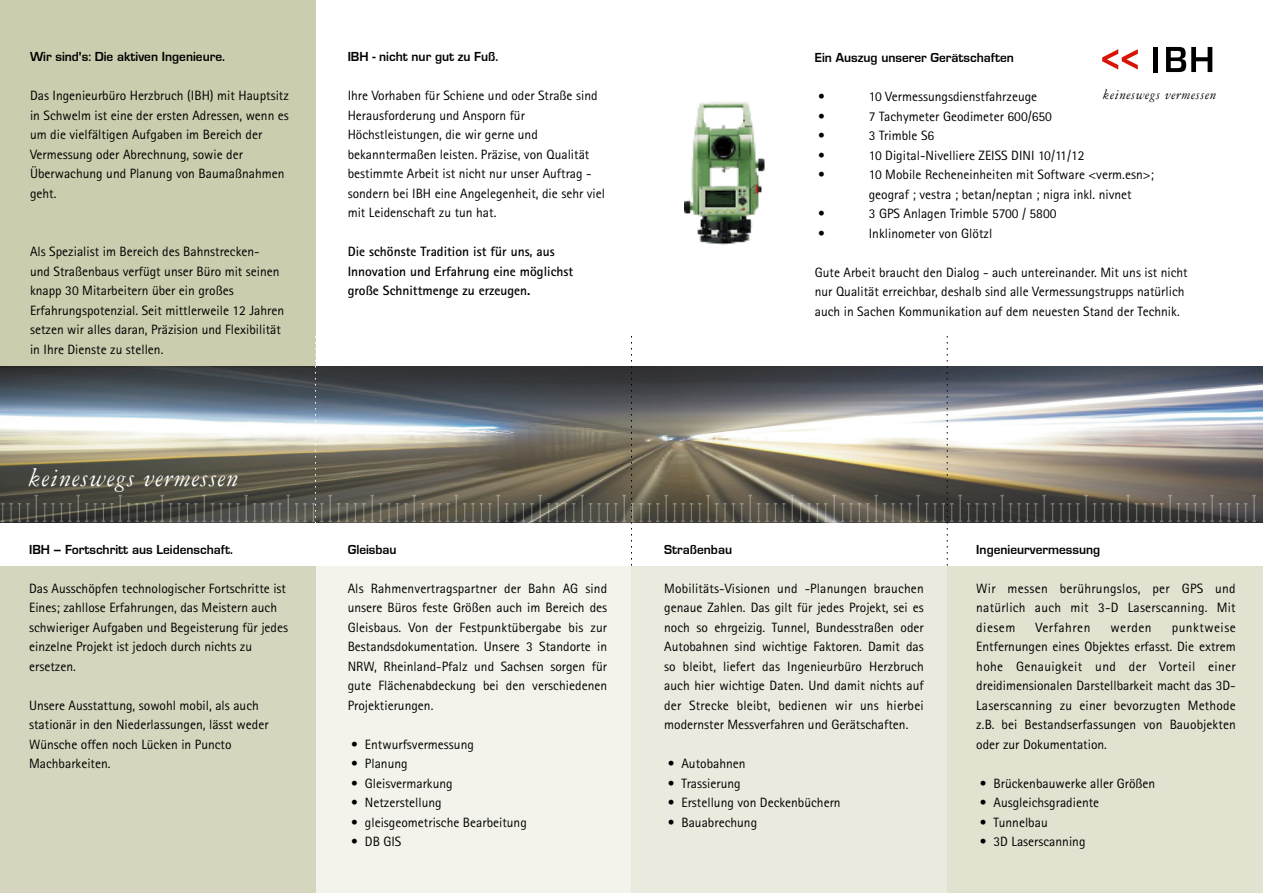
<style>
.page{position:relative;width:1263px;height:893px;background:#fff}
.page>*{position:absolute;margin:0;border:0;box-sizing:border-box;transform-origin:0 0}
.t1{font:italic 26.85px "Garamond Three";letter-spacing:.045em;color:#fff}
.t2{font:italic 14.55px "Garamond Three";letter-spacing:.045em;color:#000}
.t3{font:13.5px/19.5px "AT Rotis Sans Serif";color:#000}
.t4{font:13.5px "Eurose";color:#000}
.t5{font:700 13.5px/19.5px "AT Rotis Sans Serif";color:#000}
.t6{font:13.5px "AT Rotis Sans Serif";letter-spacing:.035em;color:#000}
</style>
<div class="page">
<div style="left:0;top:567px;width:316px;height:326px;background:#d6d6be"></div>
<div style="left:316px;top:566px;width:315px;height:327px;background:#f0f0e7"></div>
<div style="left:631px;top:566px;width:316px;height:327px;background:#eaeade"></div>
<div style="left:947px;top:566px;width:316px;height:327px;background:#e2e2d1"></div>
<div style="left:0;top:0;width:316px;height:367px;background:#ccccae"></div>
<svg style="left:1102px;top:49px;width:36px;height:21px"></svg>
<div style="left:1153px;top:47px;width:5px;height:25px;background:#000"></div>
<svg style="left:1166px;top:47px;width:46px;height:25px"></svg>
<img style="left:684px;top:102px;width:81px;height:143px">
<img style="left:1px;top:336px;width:1255px;height:231px">
<p class="t4" style="left:30px;top:49px;width:196px">Wir sind's: Die aktiven Ingenieure.</p>
<p class="t3" style="left:30px;top:86px;width:260px">Das Ingenieurbüro Herzbruch (IBH) mit Hauptsitz in Schwelm ist eine der ersten Adressen, wenn es um die vielfältigen Aufgaben im Bereich der Vermessung oder Abrechnung, sowie der Überwachung und Planung von Baumaßnahmen geht.</p>
<p class="t3" style="left:30px;top:242px;width:256px">Als Spezialist im Bereich des Bahnstrecken-<br>und Straßenbaus verfügt unser Büro mit seinen knapp 30 Mitarbeitern über ein großes Erfahrungspotenzial. Seit mittlerweile 12 Jahren setzen wir alles daran, Präzision und Flexibilität in Ihre Dienste zu stellen.</p>
<h1 class="t1" style="left:29px;top:463px;width:211px">keineswegs vermessen</h1>
<p class="t4" style="left:29px;top:542px;width:205px">IBH – Fortschritt aus Leidenschaft.</p>
<p class="t3" style="left:29px;top:578px;width:260px">Das Ausschöpfen technologischer Fortschritte ist Eines; zahllose Erfahrungen, das Meistern auch schwieriger Aufgaben und Begeisterung für jedes einzelne Projekt ist jedoch durch nichts zu ersetzen.</p>
<p class="t3" style="left:29px;top:695px;width:241px">Unsere Ausstattung, sowohl mobil, als auch stationär in den Niederlassungen, lässt weder Wünsche offen noch Lücken in Puncto Machbarkeiten.</p>
<p class="t4" style="left:348px;top:49px;width:152px">IBH - nicht nur gut zu Fuß.</p>
<p class="t3" style="left:348px;top:86px;width:259px">Ihre Vorhaben für Schiene und oder Straße sind Herausforderung und Ansporn für Höchstleistungen, die wir gerne und bekanntermaßen leisten. Präzise, von Qualität bestimmte Arbeit ist nicht nur unser Auftrag - sondern bei IBH eine Angelegenheit, die sehr viel mit Leidenschaft zu tun hat.</p>
<p class="t5" style="left:348px;top:241px;width:227px">Die schönste Tradition ist für uns, aus<br>Innovation und Erfahrung eine möglichst große Schnittmenge zu erzeugen.</p>
<p class="t4" style="left:815px;top:50px;width:201px">Ein Auszug unserer Gerätschaften</p>
<p class="t3" style="left:818px;top:87px;width:8px">•</p>
<p class="t3" style="left:869px;top:87px;width:170px">10 Vermessungsdienstfahrzeuge</p>
<p class="t3" style="left:818px;top:106px;width:8px">•</p>
<p class="t3" style="left:869px;top:106px;width:185px">7 Tachymeter Geodimeter 600/650</p>
<p class="t3" style="left:818px;top:126px;width:8px">•</p>
<p class="t3" style="left:869px;top:126px;width:67px">3 Trimble S6</p>
<p class="t3" style="left:818px;top:145px;width:8px">•</p>
<p class="t3" style="left:869px;top:145px;width:217px">10 Digital-Nivelliere ZEISS DINI 10/11/12</p>
<p class="t3" style="left:818px;top:165px;width:8px">•</p>
<p class="t3" style="left:869px;top:165px;width:287px">10 Mobile Recheneinheiten mit Software &lt;verm.esn&gt;; geograf ; vestra ; betan/neptan ; nigra inkl. nivnet</p>
<p class="t3" style="left:818px;top:204px;width:8px">•</p>
<p class="t3" style="left:869px;top:204px;width:189px">3 GPS Anlagen Trimble 5700 / 5800</p>
<p class="t3" style="left:818px;top:223px;width:8px">•</p>
<p class="t3" style="left:869px;top:223px;width:125px">Inklinometer von Glötzl</p>
<p class="t3" style="left:815px;top:262px;width:374px">Gute Arbeit braucht den Dialog - auch untereinander. Mit uns ist nicht nur Qualität erreichbar, deshalb sind alle Vermessungstrupps natürlich auch in Sachen Kommunikation auf dem neuesten Stand der Technik.</p>
<p class="t2" style="left:1103px;top:87px;width:115px">keineswegs vermessen</p>
<p class="t4" style="left:348px;top:542px;width:50px">Gleisbau</p>
<p class="t3" style="left:348px;top:578px;width:261px;text-align:justify">Als Rahmenvertragspartner der Bahn AG sind unsere Büros feste Größen auch im Bereich des Gleisbaus. Von der Festpunktübergabe bis zur Bestandsdokumentation. Unsere 3 Standorte in NRW, Rheinland-Pfalz und Sachsen sorgen für gute Flächenabdeckung bei den verschiedenen Projektierungen.</p>
<p class="t3" style="left:351px;top:734px;width:124px">• Entwurfsvermessung</p>
<p class="t3" style="left:351px;top:754px;width:58px">• Planung</p>
<p class="t3" style="left:351px;top:773px;width:103px">• Gleisvermarkung</p>
<p class="t3" style="left:351px;top:793px;width:92px">• Netzerstellung</p>
<p class="t3" style="left:351px;top:812px;width:177px">• gleisgeometrische Bearbeitung</p>
<p class="t3" style="left:351px;top:832px;width:52px">• DB GIS</p>
<p class="t4" style="left:664px;top:542px;width:69px">Straßenbau</p>
<p class="t3" style="left:664px;top:578px;width:261px;text-align:justify">Mobilitäts-Visionen und -Planungen brauchen genaue Zahlen. Das gilt für jedes Projekt, sei es noch so ehrgeizig. Tunnel, Bundesstraßen oder Autobahnen sind wichtige Faktoren. Damit das so bleibt, liefert das Ingenieurbüro Herzbruch auch hier wichtige Daten. Und damit nichts auf der Strecke bleibt, bedienen wir uns hierbei modernster Messverfahren und Gerätschaften.</p>
<p class="t3" style="left:668px;top:754px;width:79px">• Autobahnen</p>
<p class="t3" style="left:668px;top:773px;width:74px">• Trassierung</p>
<p class="t3" style="left:668px;top:793px;width:174px">• Erstellung von Deckenbüchern</p>
<p class="t3" style="left:668px;top:812px;width:91px">• Bauabrechung</p>
<p class="t4" style="left:976px;top:542px;width:125px">Ingenieurvermessung</p>
<p class="t3" style="left:976px;top:578px;width:261px;text-align:justify">Wir messen berührungslos, per GPS und natürlich auch mit 3-D Laserscanning. Mit diesem</p>
<p class="t6" style="left:1035px;top:619px;width:56px">Verfahren</p>
<p class="t3" style="left:1110px;top:617px;width:43px">werden</p>
<p class="t3" style="left:976px;top:617px;width:261px;text-align:justify;text-indent:195px">punktweise Entfernungen eines Objektes erfasst. Die extrem hohe Genauigkeit und der Vorteil einer dreidimensionalen Darstellbarkeit macht das 3D-Laserscanning zu einer bevorzugten Methode z.B. bei Bestandserfassungen von Bauobjekten oder zur Dokumentation.</p>
<p class="t3" style="left:980px;top:773px;width:177px">• Brückenbauwerke aller Größen</p>
<p class="t3" style="left:980px;top:793px;width:121px">• Ausgleichsgradiente</p>
<p class="t3" style="left:980px;top:812px;width:69px">• Tunnelbau</p>
<p class="t3" style="left:980px;top:832px;width:107px">• 3D Laserscanning</p>
</div>
